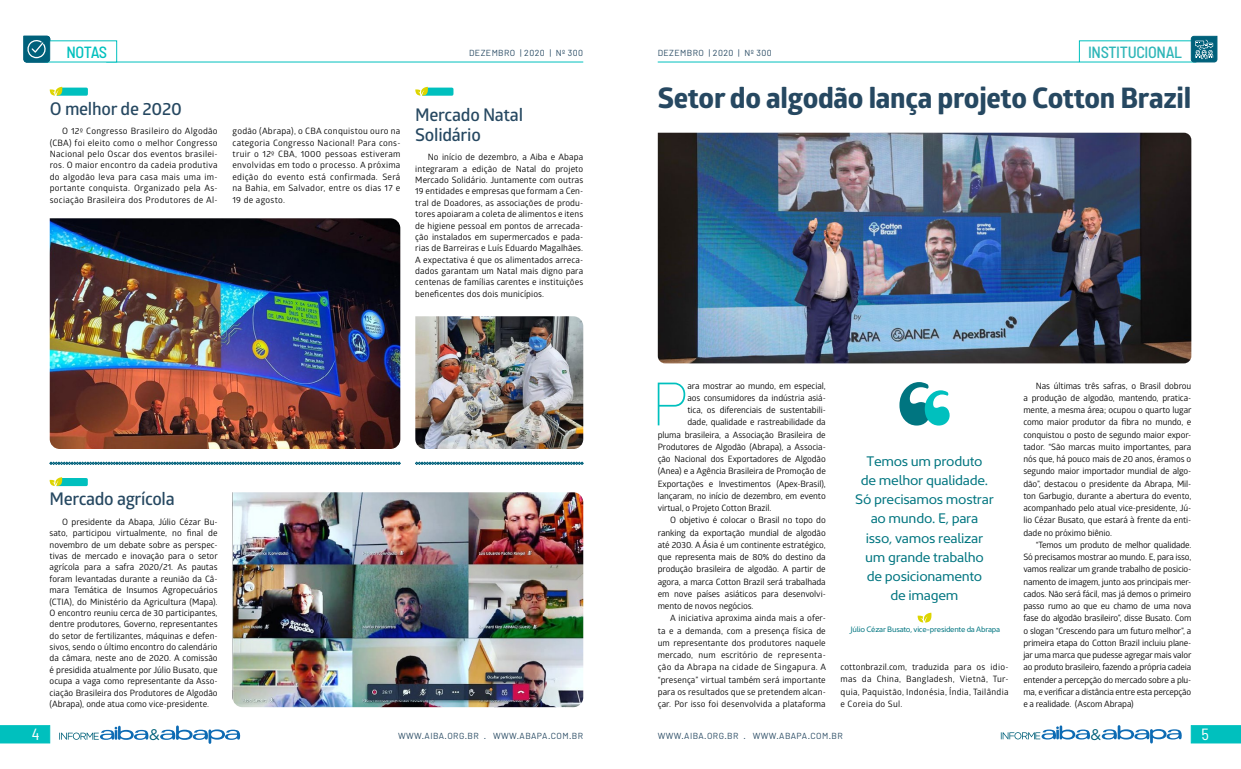
<style>
.page{position:relative;width:1241px;height:769px;background:#fff}
.page>*{position:absolute;margin:0;border:0;box-sizing:border-box;transform-origin:0 0}
.t1{font:200 62.04px "Kyrial Display Pro";color:#00c0be}
.t2{font:700 28.26px "Globerx";letter-spacing:-.01em;color:#264861}
.t3{font:600 17.5px/20.1px "Glober";letter-spacing:-.015em;color:#264861}
.t4{font:500 semi-condensed 16.19px "Barlow";letter-spacing:-.02em;color:#2eb6b8}
.t5{font:500 semi-condensed 16.19px "Barlow";letter-spacing:-.045em;color:#00c0be}
.t6{font:semi-condensed 16.19px "Barlow";color:#fff}
.t7{font:15.4px "Gotham Rounded";color:#00617a}
.t8{font:14px/19.2px "Kyrial Sans Pro";letter-spacing:-.02em;color:#007580;text-align:center}
.t9{font:8.75px/11.4px "Glober";letter-spacing:-.01em;color:#000;text-align:justify}
.t10{font:8.75px "Glober";letter-spacing:.01em;color:#000}
.t11{font:8.75px/11.4px "Glober";letter-spacing:.03em;color:#000}
.t12{font:8.75px "Barlow";letter-spacing:.05em;color:#264861}
.t13{font:8.75px "Glober";letter-spacing:.04em;color:#000}
.t14{font:7.88px "Kyrial Sans Pro";letter-spacing:-.03em;color:#007580}
</style>
<div class="page">
<svg style="left:0;top:725px;width:50px;height:18px"></svg>
<svg style="left:1190px;top:725px;width:50px;height:18px"></svg>
<hr style="left:657px;top:62px;width:421px;height:1px;background:#00c0be">
<svg style="left:160px;top:725px;width:80px;height:19px"></svg>
<svg style="left:59px;top:725px;width:90px;height:15px"></svg>
<svg style="left:1101px;top:725px;width:80px;height:19px"></svg>
<svg style="left:1000px;top:725px;width:90px;height:15px"></svg>
<hr style="left:106px;top:62px;width:477px;height:1px;background:#00c0be">
<img style="left:657px;top:133px;width:534px;height:230px">
<svg style="left:1190px;top:36px;width:27px;height:26px"></svg>
<img style="left:50px;top:218px;width:350px;height:231px">
<img style="left:415px;top:316px;width:168px;height:133px">
<svg style="left:50px;top:87px;width:38px;height:9px"></svg>
<svg style="left:415px;top:87px;width:38px;height:9px"></svg>
<svg style="left:50px;top:477px;width:38px;height:9px"></svg>
<img style="left:232px;top:492px;width:351px;height:215px">
<svg style="left:49px;top:462px;width:351px;height:3px"></svg>
<svg style="left:415px;top:462px;width:168px;height:3px"></svg>
<svg style="left:899px;top:382px;width:50px;height:44px"></svg>
<svg style="left:917px;top:613px;width:14px;height:10px"></svg>
<svg style="left:23px;top:36px;width:27px;height:26px"></svg>
<h3 class="t5" style="left:66px;top:42px;width:42px">NOTAS</h3>
<p class="t12" style="left:469px;top:47px;width:116px">DEZEMBRO | 2020 | Nº 300</p>
<p class="t12" style="left:657px;top:47px;width:116px">DEZEMBRO | 2020 | Nº 300</p>
<h3 class="t4" style="left:1087px;top:42px;width:96px">INSTITUCIONAL</h3>
<h3 class="t3" style="left:50px;top:98px;width:134px">O melhor de 2020</h3>
<h3 class="t3" style="left:415px;top:104px;width:109px">Mercado Natal<br>Solidário</h3>
<p class="t11" style="left:232px;top:125px;width:169px">godão (Abrapa), o CBA conquistou ouro na categoria Congresso Nacional! Para cons&shy;truir o 12º CBA, 1000 pessoas estiveram envolvidas em todo o processo. A próxima edição do evento está confirmada. Será na Bahia, em Salvador, entre os dias 17 e 19 de agosto.</p>
<p class="t9" style="left:50px;top:125px;width:169px;text-indent:12px">O 12º Congresso Brasileiro do Algodão (CBA) foi eleito como o melhor Congresso Nacional pelo Oscar dos eventos brasilei&shy;ros. O maior encontro da cadeia produtiva do algodão leva para casa mais uma im&shy;portante conquista. Organizado pela As&shy;sociação Brasileira dos Produtores de Al-</p>
<p class="t9" style="left:415px;top:151px;width:169px;text-indent:12px">No início de dezembro, a Aiba e Abapa integraram a edição de Natal do projeto Mercado Solidário. Juntamente com outras 19 entidades e empresas que formam a Cen&shy;tral de Doadores, as associações de produ&shy;tores apoiaram a coleta de alimentos e itens de higiene pessoal em pontos de arrecada&shy;ção instalados em supermercados e pada&shy;rias de Barreiras e Luís Eduardo Magalhães.<br>A expectativa é que os alimentados arreca&shy;dados garantam um Natal mais digno para centenas de famílias carentes e instituições beneficentes dos dois municípios.</p>
<h3 class="t3" style="left:50px;top:489px;width:126px">Mercado agrícola</h3>
<p class="t9" style="left:50px;top:516px;width:170px;text-indent:12px">O presidente da Abapa, Júlio Cézar Bu&shy;sato, participou virtualmente, no final de novembro de um debate sobre as perspec&shy;tivas de mercado e inovação para o setor agrícola para a safra 2020/21. As pautas foram levantadas durante a reunião da Câ&shy;mara Temática de Insumos Agropecuários (CTIA), do Ministério da Agricultura (Mapa).<br>O encontro reuniu cerca de 30 participantes, dentre produtores, Governo, representantes do setor de fertilizantes, máquinas e defen&shy;sivos, sendo o último encontro do calendário da câmara, neste ano de 2020. A comissão é presidida atualmente por Júlio Busato, que ocupa a vaga como representante da Asso&shy;ciação Brasileira dos Produtores de Algodão (Abrapa), onde atua como vice-presidente.</p>
<h2 class="t2" style="left:657px;top:78px;width:535px">Setor do algodão lança projeto Cotton Brazil</h2>
<h1 class="t1" style="left:651px;top:360px;width:38px">P</h1>
<p class="t9" style="left:687px;top:379px;width:140px">ara mostrar ao mundo, em especial,</p>
<p class="t9" style="left:687px;top:392px;width:140px">aos consumidores da indústria asiá-</p>
<p class="t9" style="left:687px;top:404px;width:140px">tica, os diferenciais de sustentabili-</p>
<p class="t9" style="left:687px;top:416px;width:140px">dade, qualidade e rastreabilidade da</p>
<p class="t9" style="left:657px;top:428px;width:169px">pluma brasileira, a Associação Brasileira de</p>
<p class="t9" style="left:657px;top:441px;width:169px">Produtores de Algodão (Abrapa), a Associa-</p>
<p class="t9" style="left:657px;top:453px;width:169px">ção Nacional dos Exportadores de Algodão</p>
<p class="t9" style="left:657px;top:465px;width:169px">(Anea) e a Agência Brasileira de Promoção de</p>
<p class="t9" style="left:657px;top:477px;width:169px">Exportações e Investimentos (Apex-Brasil),</p>
<p class="t9" style="left:657px;top:490px;width:169px">lançaram, no início de dezembro, em evento</p>
<p class="t9" style="left:657px;top:502px;width:115px">virtual, o Projeto Cotton Brazil.</p>
<p class="t9" style="left:670px;top:514px;width:157px">O objetivo é colocar o Brasil no topo do</p>
<p class="t9" style="left:657px;top:526px;width:169px">ranking da exportação mundial de algodão</p>
<p class="t9" style="left:657px;top:539px;width:169px">até 2030. A Ásia é um continente estratégico,</p>
<p class="t9" style="left:657px;top:551px;width:169px">que representa mais de 80% do destino da</p>
<p class="t9" style="left:657px;top:563px;width:169px">produção brasileira de algodão. A partir de</p>
<p class="t9" style="left:657px;top:575px;width:169px">agora, a marca Cotton Brazil será trabalhada</p>
<p class="t9" style="left:657px;top:588px;width:169px">em nove países asiáticos para desenvolvi-</p>
<p class="t9" style="left:657px;top:600px;width:97px">mento de novos negócios.</p>
<p class="t10" style="left:670px;top:612px;width:157px">A iniciativa aproxima ainda mais a ofer-</p>
<p class="t10" style="left:657px;top:624px;width:169px">ta e a demanda, com a presença física de</p>
<p class="t10" style="left:657px;top:637px;width:169px">um representante dos produtores naquele</p>
<p class="t10" style="left:657px;top:649px;width:169px">mercado, num escritório de representa-</p>
<p class="t13" style="left:657px;top:661px;width:170px">ção da Abrapa na cidade de Singapura. A</p>
<p class="t10" style="left:657px;top:673px;width:169px">“presença” virtual também será importante</p>
<p class="t10" style="left:657px;top:686px;width:169px">para os resultados que se pretendem alcan-</p>
<p class="t10" style="left:657px;top:698px;width:169px">çar. Por isso foi desenvolvida a plataforma</p>
<h3 class="t8" style="left:855px;top:450px;width:140px">Temos um produto<br>de melhor qualidade.<br>Só precisamos mostrar ao mundo. E, para<br>isso, vamos realizar um grande trabalho<br>de posicionamento<br>de imagem</h3>
<p class="t14" style="left:850px;top:624px;width:151px">Júlio Cézar Busato, vice-presidente da Abrapa</p>
<p class="t9" style="left:840px;top:661px;width:169px;line-height:12.2px">cottonbrazil.com, traduzida para os idio&shy;mas da China, Bangladesh, Vietnã, Tur&shy;quia, Paquistão, Indonésia, Índia, Tailândia e Coreia do Sul.</p>
<p class="t9" style="left:1023px;top:379px;width:170px;line-height:12.2px;text-indent:12px">Nas últimas três safras, o Brasil dobrou a produção de algodão, mantendo, pratica&shy;mente, a mesma área; ocupou o quarto lugar como maior produtor da fibra no mundo, e conquistou o posto de segundo maior expor&shy;tador. “São marcas muito importantes, para nós que, há pouco mais de 20 anos, éramos o segundo maior importador mundial de algo&shy;dão”, destacou o presidente da Abrapa, Mil&shy;ton Garbugio, durante a abertura do evento, acompanhado pelo atual vice-presidente, Jú&shy;lio Cézar Busato, que estará à frente da enti&shy;dade no próximo biênio.</p>
<p class="t9" style="left:1023px;top:538px;width:170px;line-height:12.2px;text-indent:12px">“Temos um produto de melhor qualidade.<br>Só precisamos mostrar ao mundo. E, para isso, vamos realizar um grande trabalho de posicio&shy;namento de imagem, junto aos principais mer&shy;cados. Não será fácil, mas já demos o primeiro passo rumo ao que eu chamo de uma nova fase do algodão brasileiro”, disse Busato. Com o slogan “Crescendo para um futuro melhor”, a primeira etapa do Cotton Brazil incluiu plane&shy;jar uma marca que pudesse agregar mais valor ao produto brasileiro, fazendo a própria cadeia entender a percepção do mercado sobre a plu&shy;ma, e verificar a distância entre esta percepção e a realidade. (Ascom Abrapa)</p>
<h3 class="t6" style="left:32px;top:724px;width:9px">4</h3>
<h3 class="t7" style="left:149px;top:725px;width:12px">&amp;</h3>
<h3 class="t7" style="left:1090px;top:725px;width:12px">&amp;</h3>
<h3 class="t6" style="left:1201px;top:724px;width:9px">5</h3>
<p class="t12" style="left:398px;top:730px;width:187px">WWW.AIBA.ORG.BR . WWW.ABAPA.COM.BR</p>
<p class="t12" style="left:657px;top:730px;width:187px">WWW.AIBA.ORG.BR . WWW.ABAPA.COM.BR</p>
</div>
